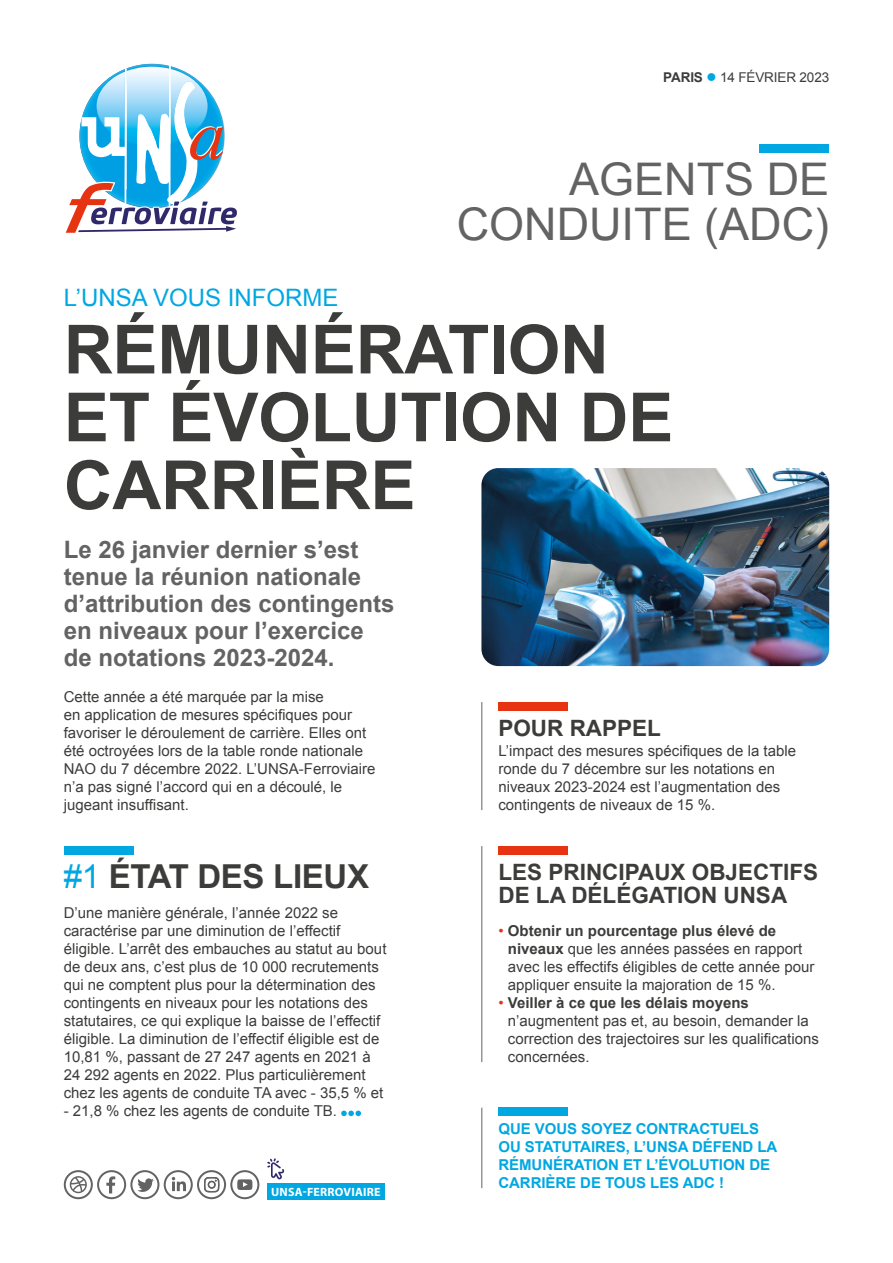
<style>
.page{position:relative;width:893px;height:1263px;background:#fff}
.page>*{position:absolute;margin:0;border:0;box-sizing:border-box;transform-origin:0 0}
.t1{font:700 67.8px/67.8px "Arial";letter-spacing:-.005em;color:#3c3c3b}
.t2{font:45px/45px "Arial";color:#646363;text-align:right}
.t3{font:700 33px "Arial";letter-spacing:-.01em;color:#3c3c3b}
.t4{font:700 24px/27px "Arial";color:#646363}
.t5{font:24px "Arial";color:#00a7e1}
.t6{font:700 22.5px/22.5px "Arial";color:#3c3c3b}
.t7{font:15px/18px "Arial";color:#3c3c3b}
.t8{font:700 15px/18px "Arial";letter-spacing:-.005em;color:#00a7e1}
.t9{font:13.5px "Arial";letter-spacing:-.01em;color:#3c3c3b}
.t10{font:700 12px "Myriad Pro";letter-spacing:.02em;color:#fff}
.s1{font-weight:700}
.s2{color:#00a7e1}
.s3{font-weight:400;color:#00a7e1}
.s4{color:#e63312}
</style>
<div class="page">
<div style="left:759px;top:144px;width:70px;height:8px;background:#00a7e1"></div>
<div style="left:267px;top:1183px;width:118px;height:16px;background:#00a7e1"></div>
<svg style="left:64px;top:1170px;width:195px;height:29px"></svg>
<svg style="left:267px;top:1158px;width:17px;height:22px"></svg>
<svg style="left:65px;top:64px;width:172px;height:169px"></svg>
<div style="left:498px;top:846px;width:70px;height:8px;background:#e63312"></div>
<div style="left:498px;top:702px;width:70px;height:8px;background:#e63312"></div>
<div style="left:498px;top:1108px;width:70px;height:8px;background:#00a7e1"></div>
<hr style="left:481px;top:846px;width:1px;height:216px;background:#646363">
<hr style="left:481px;top:702px;width:1px;height:108px;background:#646363">
<hr style="left:481px;top:1108px;width:1px;height:80px;background:#646363">
<svg style="left:341px;top:1110px;width:20px;height:6px"></svg>
<div style="left:64px;top:846px;width:70px;height:8px;background:#00a7e1"></div>
<img style="left:481px;top:468px;width:348px;height:198px">
<p class="t9" style="left:663px;top:69px;width:167px"><span class="s1">PARIS</span> <span class="s2">●</span> 14 FÉVRIER 2023</p>
<h3 class="t5" style="left:64px;top:281px;width:276px">L’UNSA VOUS INFORME</h3>
<h2 class="t2" style="left:457px;top:157px;width:374px">AGENTS DE<br>CONDUITE (ADC)</h2>
<h1 class="t1" style="left:64px;top:318px;width:611px">RÉMUNÉRATION<br>ET ÉVOLUTION DE<br>CARRIÈRE</h1>
<h3 class="t4" style="left:64px;top:536px;width:332px">Le 26 janvier dernier s’est tenue la réunion nationale d’attribution des contingents en niveaux pour l’exercice de notations 2023-2024.</h3>
<p class="t7" style="left:64px;top:688px;width:313px">Cette année a été marquée par la mise<br>en application de mesures spécifiques pour favoriser le déroulement de carrière. Elles ont été octroyées lors de la table ronde nationale NAO du 7 décembre 2022. L’UNSA-Ferroviaire n’a pas signé l’accord qui en a découlé, le jugeant insuffisant.</p>
<h3 class="t3" style="left:64px;top:855px;width:307px"><span class="s3">#1</span> ÉTAT DES LIEUX</h3>
<p class="t7" style="left:64px;top:904px;width:324px">D’une manière générale, l’année 2022 se caractérise par une diminution de l’effectif éligible. L’arrêt des embauches au statut au bout de deux ans, c’est plus de 10 000 recrutements qui ne comptent plus pour la détermination des contingents en niveaux pour les notations des statutaires, ce qui explique la baisse de l’effectif éligible. La diminution de l’effectif éligible est de 10,81 %, passant de 27 247 agents en 2021 à 24 292 agents en 2022. Plus particulièrement chez les agents de conduite TA avec - 35,5 % et</p>
<p class="t7" style="left:64px;top:1102px;width:275px">- 21,8 % chez les agents de conduite TB.</p>
<p class="t10" style="left:271px;top:1184px;width:111px">UNSA-FERROVIAIRE</p>
<h3 class="t6" style="left:498px;top:718px;width:164px">POUR RAPPEL</h3>
<p class="t7" style="left:498px;top:742px;width:299px">L’impact des mesures spécifiques de la table ronde du 7 décembre sur les notations en niveaux 2023-2024 est l’augmentation des contingents de niveaux de 15 %.</p>
<h3 class="t6" style="left:498px;top:862px;width:321px">LES PRINCIPAUX OBJECTIFS<br>DE LA DÉLÉGATION UNSA</h3>
<p class="t7" style="left:508px;top:922px;width:308px;text-indent:-9px"><span class="s4">•</span> <span class="s1">Obtenir un pourcentage plus élevé de niveaux</span> que les années passées en rapport avec les effectifs éligibles de cette année pour appliquer ensuite la majoration de 15 %.</p>
<p class="t7" style="left:508px;top:994px;width:312px;text-indent:-9px"><span class="s4">•</span> <span class="s1">Veiller à ce que les délais moyens </span>n’augmentent pas et, au besoin, demander la correction des trajectoires sur les qualifications concernées.</p>
<p class="t8" style="left:498px;top:1120px;width:280px">QUE VOUS SOYEZ CONTRACTUELS<br>OU STATUTAIRES, L’UNSA DÉFEND LA<br>RÉMUNÉRATION ET L’ÉVOLUTION DE<br>CARRIÈRE DE TOUS LES ADC !</p>
</div>
